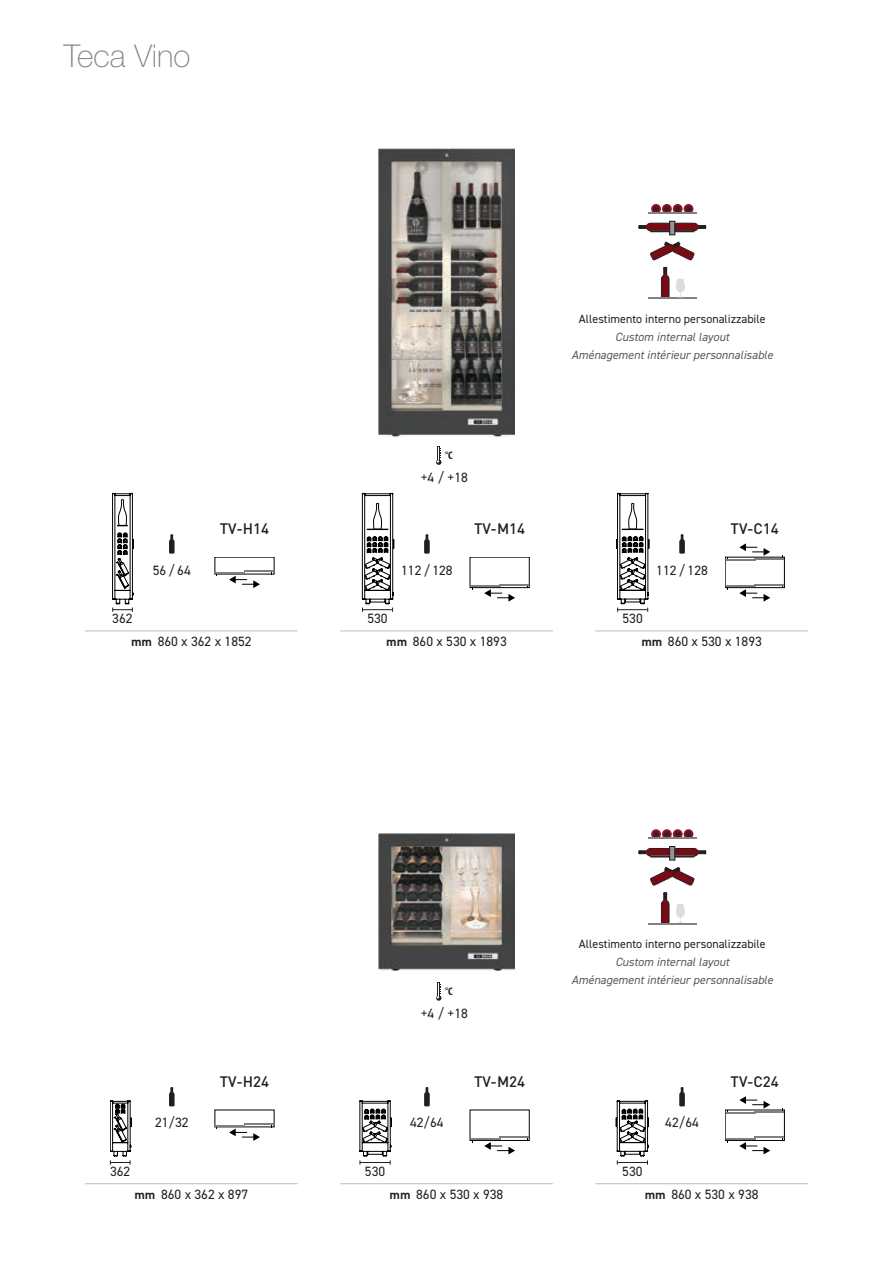
<style>
.page{position:relative;width:893px;height:1263px;background:#fff}
.page>*{position:absolute;margin:0;border:0;box-sizing:border-box;transform-origin:0 0}
.t1{font:100 31.5px "Helvetica Neue";color:#808285}
.t2{font:500 15px "DIN Pro";color:#231f20}
.t3{font:13.5px/23.1px "DIN2014";color:#231f20}
.t4{font:italic 12px/18px "DIN2014";color:#57585a;text-align:center}
.t5{font:12px "DIN2014";color:#231f20}
.t6{font:700 condensed 10.95px "Myriad Pro";color:#231f20}
.s1{font-family:"DIN Pro";font-weight:700;font-size:12px}
</style>
<div class="page">
<svg style="left:112px;top:493px;width:22px;height:119px"></svg>
<svg style="left:425px;top:535px;width:4px;height:18px"></svg>
<svg style="left:680px;top:535px;width:4px;height:18px"></svg>
<svg style="left:169px;top:535px;width:5px;height:18px"></svg>
<hr style="left:340px;top:631px;width:213px;height:1px;background:#bcbdc0">
<hr style="left:595px;top:631px;width:213px;height:1px;background:#bcbdc0">
<hr style="left:85px;top:631px;width:213px;height:1px;background:#bcbdc0">
<svg style="left:362px;top:493px;width:32px;height:119px"></svg>
<svg style="left:436px;top:446px;width:5px;height:19px"></svg>
<img style="left:379px;top:149px;width:135px;height:287px">
<svg style="left:215px;top:557px;width:59px;height:31px"></svg>
<hr style="left:244px;top:570px;width:29px;height:2px;background:#7d8081">
<svg style="left:470px;top:557px;width:59px;height:45px"></svg>
<svg style="left:725px;top:543px;width:59px;height:59px"></svg>
<svg style="left:616px;top:493px;width:33px;height:119px"></svg>
<svg style="left:425px;top:1087px;width:4px;height:19px"></svg>
<svg style="left:680px;top:1087px;width:4px;height:19px"></svg>
<svg style="left:169px;top:1087px;width:5px;height:19px"></svg>
<hr style="left:340px;top:1183px;width:213px;height:1px;background:#bcbdc0">
<hr style="left:595px;top:1183px;width:213px;height:1px;background:#bcbdc0">
<hr style="left:85px;top:1183px;width:213px;height:1px;background:#bcbdc0">
<svg style="left:436px;top:982px;width:5px;height:19px"></svg>
<img style="left:379px;top:833px;width:135px;height:137px">
<svg style="left:470px;top:1110px;width:59px;height:44px"></svg>
<svg style="left:725px;top:1096px;width:59px;height:58px"></svg>
<hr style="left:754px;top:1111px;width:30px;height:1px;background:#7d8081">
<hr style="left:726px;top:1112px;width:29px;height:2px;background:#7d8081">
<svg style="left:360px;top:1101px;width:32px;height:63px"></svg>
<svg style="left:215px;top:1110px;width:59px;height:31px"></svg>
<svg style="left:110px;top:1101px;width:22px;height:63px"></svg>
<svg style="left:616px;top:1101px;width:33px;height:63px"></svg>
<svg style="left:651px;top:204px;width:10px;height:10px"></svg>
<svg style="left:662px;top:204px;width:10px;height:10px"></svg>
<svg style="left:653px;top:206px;width:16px;height:5px"></svg>
<svg style="left:673px;top:204px;width:10px;height:10px"></svg>
<svg style="left:675px;top:206px;width:5px;height:5px"></svg>
<svg style="left:684px;top:204px;width:9px;height:10px"></svg>
<svg style="left:686px;top:206px;width:5px;height:5px"></svg>
<hr style="left:648px;top:212px;width:49px;height:2px;background:#808285">
<svg style="left:651px;top:829px;width:10px;height:10px"></svg>
<svg style="left:662px;top:829px;width:10px;height:10px"></svg>
<svg style="left:653px;top:832px;width:16px;height:5px"></svg>
<svg style="left:673px;top:829px;width:10px;height:10px"></svg>
<svg style="left:675px;top:832px;width:5px;height:5px"></svg>
<svg style="left:684px;top:829px;width:9px;height:10px"></svg>
<svg style="left:686px;top:832px;width:5px;height:5px"></svg>
<hr style="left:648px;top:837px;width:49px;height:2px;background:#808285">
<div style="left:670px;top:221px;width:5px;height:14px;background:#939598"></div>
<div style="left:670px;top:221px;width:5px;height:14px;border:1px solid #231f20"></div>
<svg style="left:639px;top:223px;width:67px;height:9px"></svg>
<div style="left:670px;top:846px;width:5px;height:14px;background:#939598"></div>
<div style="left:670px;top:846px;width:5px;height:14px;border:1px solid #231f20"></div>
<svg style="left:639px;top:848px;width:67px;height:9px"></svg>
<svg style="left:650px;top:242px;width:44px;height:18px"></svg>
<svg style="left:650px;top:867px;width:44px;height:18px"></svg>
<svg style="left:661px;top:267px;width:8px;height:30px"></svg>
<hr style="left:648px;top:297px;width:49px;height:2px;background:#808285">
<svg style="left:676px;top:279px;width:9px;height:18px"></svg>
<svg style="left:661px;top:892px;width:8px;height:31px"></svg>
<hr style="left:648px;top:923px;width:49px;height:1px;background:#808285">
<svg style="left:676px;top:904px;width:9px;height:19px"></svg>
<h1 class="t1" style="left:64px;top:38px;width:128px">Teca Vino</h1>
<p class="t6" style="left:445px;top:449px;width:9px">°C</p>
<p class="t3" style="left:421px;top:465px;width:49px">+4 / +18</p>
<p class="t5" style="left:579px;top:311px;width:188px">Allestimento interno personalizzabile</p>
<p class="t4" style="left:572px;top:328px;width:203px">Custom internal layout<br>Aménagement intérieur personnalisable</p>
<p class="t2" style="left:220px;top:516px;width:51px">TV-H14</p>
<p class="t2" style="left:474px;top:516px;width:53px">TV-M14</p>
<p class="t2" style="left:731px;top:516px;width:50px">TV-C14</p>
<p class="t3" style="left:153px;top:558px;width:40px">56/64</p>
<p class="t3" style="left:401px;top:558px;width:53px">112 / 128</p>
<p class="t3" style="left:656px;top:558px;width:53px">112 / 128</p>
<p class="t3" style="left:367px;top:606px;width:22px">530</p>
<p class="t3" style="left:622px;top:606px;width:22px">530</p>
<p class="t3" style="left:131px;top:606px;width:122px;text-indent:-19px">362<br><span class="s1">mm</span> 860 x 362 x 1852</p>
<p class="t3" style="left:386px;top:629px;width:122px"><span class="s1">mm</span> 860 x 530 x 1893</p>
<p class="t3" style="left:641px;top:629px;width:122px"><span class="s1">mm</span> 860 x 530 x 1893</p>
<p class="t6" style="left:445px;top:985px;width:9px">°C</p>
<p class="t3" style="left:421px;top:1001px;width:49px">+4 / +18</p>
<p class="t5" style="left:579px;top:937px;width:188px">Allestimento interno personalizzabile</p>
<p class="t4" style="left:572px;top:953px;width:203px">Custom internal layout<br>Aménagement intérieur personnalisable</p>
<p class="t2" style="left:220px;top:1069px;width:51px">TV-H24</p>
<p class="t2" style="left:474px;top:1069px;width:53px">TV-M24</p>
<p class="t2" style="left:731px;top:1069px;width:50px">TV-C24</p>
<p class="t3" style="left:155px;top:1111px;width:35px">21/32</p>
<p class="t3" style="left:410px;top:1111px;width:35px">42/64</p>
<p class="t3" style="left:665px;top:1111px;width:35px">42/64</p>
<p class="t3" style="left:110px;top:1159px;width:22px">362</p>
<p class="t3" style="left:365px;top:1159px;width:22px">530</p>
<p class="t3" style="left:622px;top:1159px;width:22px">530</p>
<p class="t3" style="left:134px;top:1182px;width:115px"><span class="s1">mm</span> 860 x 362 x 897</p>
<p class="t3" style="left:390px;top:1182px;width:115px"><span class="s1">mm</span> 860 x 530 x 938</p>
<p class="t3" style="left:645px;top:1182px;width:115px"><span class="s1">mm</span> 860 x 530 x 938</p>
</div>
